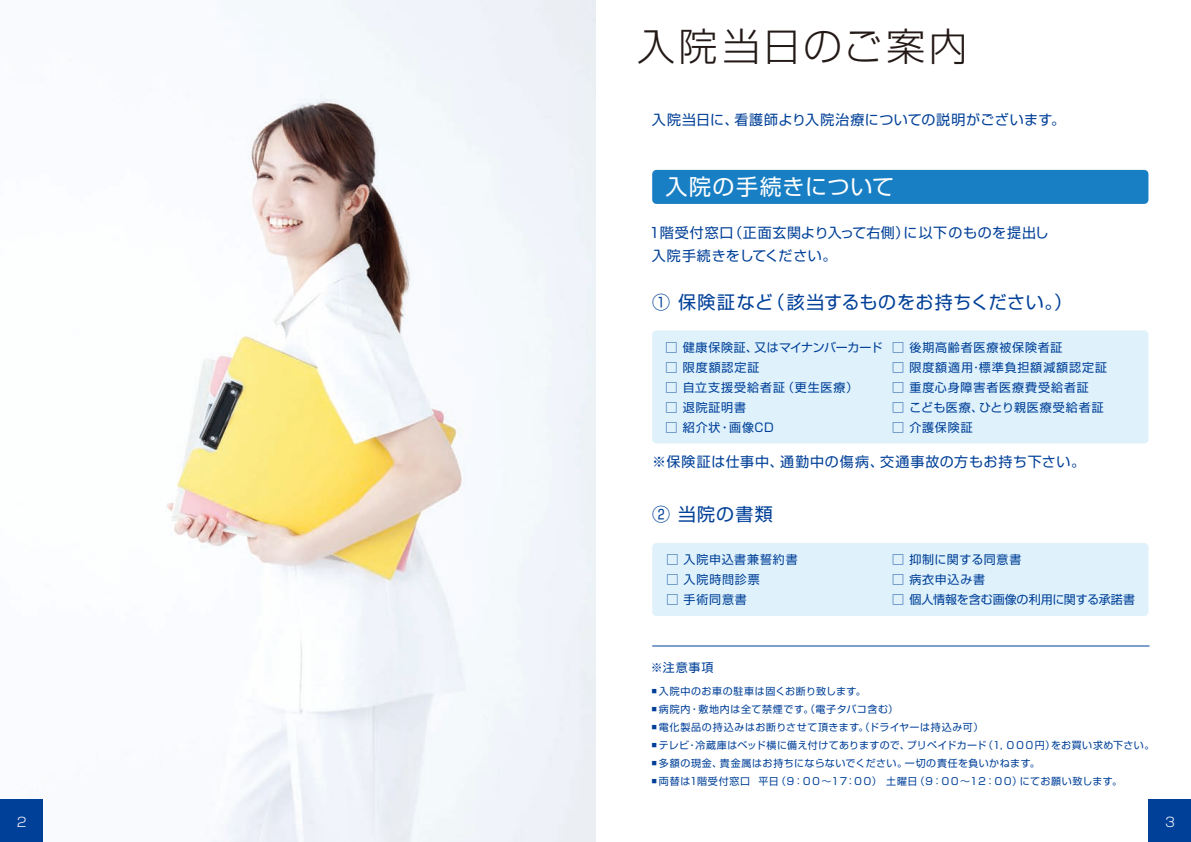
<style>
.page{position:relative;width:1191px;height:842px;background:#fff}
.page>*{position:absolute;margin:0;border:0;box-sizing:border-box;transform-origin:0 0}
.t1{font:300 38.7px "Shin Go Pr 5";letter-spacing:.09em;color:#231916}
.t2{font:22px "Shin Go Pr 5";letter-spacing:.04em;color:#fff}
.t3{font:18px "Shin Go Pr 5";letter-spacing:.045em;color:#004098}
.t4{font:14px/23px "Shin Go Pr 5";letter-spacing:.045em;color:#004098}
.t5{font:300 13px "Shin Go Pr 5";color:#fff}
.t6{font:12px "Shin Go Pr 5";letter-spacing:.065em;color:#004098}
.t7{font:12px "Shin Go Pr 5";letter-spacing:-.005em;color:#004098}
.t8{font:12px "Shin Go Pr 5";letter-spacing:-.01em;color:#004098}
.t9{font:12px "Shin Go Pr 5";letter-spacing:.04em;color:#004098}
.t10{font:10px "Shin Go Pr 5";letter-spacing:.05em;color:#004098}
.t11{font:10px "Shin Go Pr 5";letter-spacing:.025em;color:#004098}
.t12{font:10px "Shin Go Pr 5";letter-spacing:.07em;color:#004098}
</style>
<div class="page">
<img style="left:167px;top:0;width:428px;height:842px">
<div style="left:1148px;top:799px;width:43px;height:43px;background:#004098"></div>
<div style="left:0;top:799px;width:43px;height:43px;background:#004098"></div>
<div style="left:652px;top:170px;width:496px;height:34px;background:#197fc4;border-radius:4px"></div>
<div style="left:652px;top:330px;width:496px;height:113px;background:#dff2fc;border-radius:4px"></div>
<div style="left:652px;top:543px;width:496px;height:73px;background:#dff2fc;border-radius:4px"></div>
<hr style="left:652px;top:646px;width:497px;height:1px;background:#004098">
<h1 class="t1" style="left:636px;top:14px;width:332px">入院当日のご案内</h1>
<h3 class="t4" style="left:652px;top:107px;width:415px">入院当日に、看護師より入院治療についての説明がございます。</h3>
<h2 class="t2" style="left:665px;top:169px;width:230px">入院の手続きについて</h2>
<h3 class="t4" style="left:651px;top:220px;width:399px;text-indent:-4px">１階受付窓口（正面玄関より入って右側）に以下のものを提出し入院手続きをしてください。</h3>
<h3 class="t3" style="left:652px;top:287px;width:421px">① 保険証など（該当するものをお持ちください。）</h3>
<p class="t8" style="left:665px;top:337px;width:218px">□ 健康保険証、又はマイナンバーカード</p>
<p class="t6" style="left:665px;top:357px;width:95px">□ 限度額認定証</p>
<p class="t6" style="left:665px;top:377px;width:194px">□ 自立支援受給者証（更生医療）</p>
<p class="t6" style="left:665px;top:397px;width:82px">□ 退院証明書</p>
<p class="t6" style="left:665px;top:417px;width:110px">□ 紹介状・画像CD</p>
<p class="t6" style="left:892px;top:337px;width:172px">□ 後期高齢者医療被保険者証</p>
<p class="t6" style="left:892px;top:357px;width:216px">□ 限度額適用･標準負担額減額認定証</p>
<p class="t6" style="left:892px;top:377px;width:198px">□ 重度心身障害者医療費受給者証</p>
<p class="t6" style="left:892px;top:397px;width:213px">□ こども医療、ひとり親医療受給者証</p>
<p class="t6" style="left:892px;top:417px;width:82px">□ 介護保険証</p>
<h3 class="t4" style="left:652px;top:449px;width:434px">※保険証は仕事中、通勤中の傷病、交通事故の方もお持ち下さい。</h3>
<h3 class="t3" style="left:652px;top:500px;width:122px">② 当院の書類</h3>
<p class="t6" style="left:666px;top:550px;width:133px">□ 入院申込書兼誓約書</p>
<p class="t6" style="left:666px;top:570px;width:95px">□ 入院時問診票</p>
<p class="t6" style="left:666px;top:590px;width:82px">□ 手術同意書</p>
<p class="t6" style="left:651px;top:658px;width:64px">※注意事項</p>
<p class="t9" style="left:892px;top:550px;width:131px">□ 抑制に関する同意書</p>
<p class="t6" style="left:892px;top:570px;width:95px">□ 病衣申込み書</p>
<p class="t7" style="left:892px;top:590px;width:244px">□ 個人情報を含む画像の利用に関する承諾書</p>
<p class="t10" style="left:652px;top:683px;width:215px"><sup>■</sup> 入院中のお車の駐車は固くお断り致します。</p>
<p class="t12" style="left:652px;top:701px;width:248px"><sup>■</sup> 病院内・敷地内は全て禁煙です。（電子タバコ含む）</p>
<p class="t10" style="left:652px;top:719px;width:333px"><sup>■</sup> 電化製品の持込みはお断りさせて頂きます。（ドライヤーは持込み可）</p>
<p class="t11" style="left:652px;top:737px;width:504px"><sup>■</sup> テレビ・冷蔵庫はベッド横に備え付けてありますので、プリペイドカード（1，０００円）をお買い求め下さい。</p>
<p class="t10" style="left:652px;top:755px;width:389px"><sup>■</sup> 多額の現金、貴金属はお持ちにならないでください。一切の責任を負いかねます。</p>
<p class="t10" style="left:652px;top:773px;width:472px"><sup>■</sup> 両替は1階受付窓口 平日（９：００～１７：００） 土曜日（９：００～１２：００）にてお願い致します。</p>
<h3 class="t5" style="left:17px;top:811px;width:11px">2</h3>
<h3 class="t5" style="left:1165px;top:811px;width:11px">3</h3>
</div>
